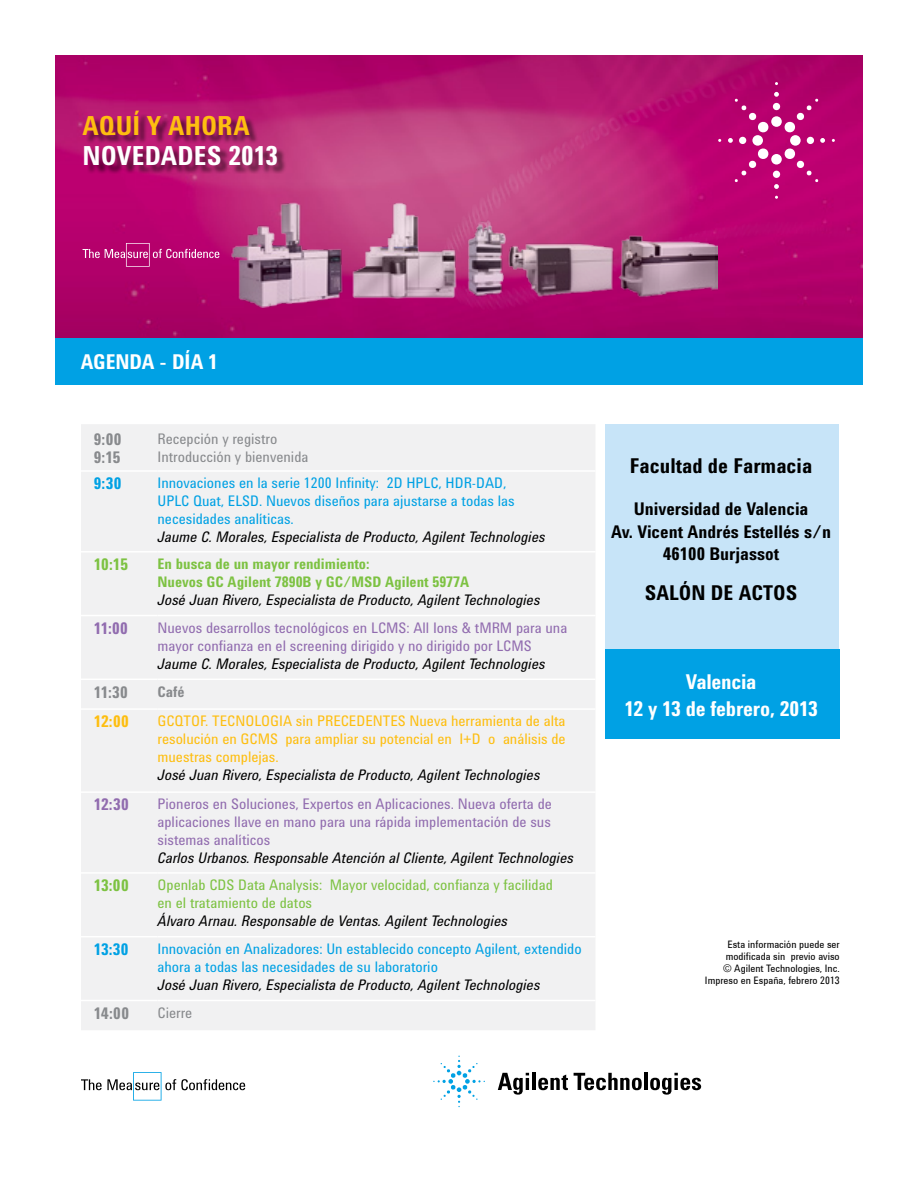
<style>
.page{position:relative;width:918px;height:1188px;background:#fff}
.page>*{position:absolute;margin:0;border:0;box-sizing:border-box;transform-origin:0 0}
.t1{font:700 27px "Agilent Condensed CFF";color:#fff}
.t2{font:700 27px "Agilent Condensed CFF";letter-spacing:.015em;color:#febe10}
.t3{font:700 21px/27px "Agilent Condensed CFF";letter-spacing:-.01em;color:#fff;text-align:center}
.t4{font:700 21px "Agilent Condensed CFF";color:#000}
.t5{font:700 18px/22.5px "Agilent Condensed CFF";color:#000;text-align:center}
.t6{font:700 16.5px/18px "Agilent Condensed CFF";letter-spacing:.005em;color:#888a8d}
.t7{font:700 16.5px "Agilent Condensed CFF";letter-spacing:-.015em;color:#7dc242}
.t8{font:700 16.5px "Agilent Condensed CFF";color:#916caf}
.t9{font:700 16.5px "Agilent Condensed CFF";color:#00a1e4}
.t10{font:700 16.5px "Agilent Condensed CFF";color:#febe10}
.t11{font:italic 15px "Agilent Condensed CFF";color:#000}
.t12{font:15px/18px "Agilent Condensed CFF";color:#916caf}
.t13{font:15px/18px "Agilent Condensed CFF";color:#00a1e4}
.t14{font:15px/18px "Agilent Condensed CFF";color:#febe10;text-align:justify}
.t15{font:15px/18px "Agilent Condensed CFF";color:#7dc242}
.t16{font:700 15px/18px "Agilent Condensed CFF";color:#7dc242}
.t17{font:15px/18px "Agilent Condensed CFF";color:#888a8d}
.t18{font:700 15px "Agilent Condensed CFF";color:#888a8d}
.t19{font:10.5px/12px "Agilent Cond TT";color:#000;text-align:right}
</style>
<div class="page">
<img style="left:55px;top:55px;width:808px;height:284px">
<img style="left:422px;top:55px;width:441px;height:271px">
<img style="left:230px;top:197px;width:487px;height:111px">
<div style="left:605px;top:424px;width:234px;height:225px;background:#c7e4f8"></div>
<div style="left:605px;top:649px;width:235px;height:90px;background:#00a1e4"></div>
<div style="left:81px;top:424px;width:514px;height:606px;background:#f1f1f2"></div>
<hr style="left:81px;top:615px;width:77px;height:1px;background:#fff">
<hr style="left:158px;top:615px;width:437px;height:1px;background:#fff">
<hr style="left:81px;top:679px;width:77px;height:1px;background:#fff">
<hr style="left:158px;top:679px;width:437px;height:1px;background:#fff">
<hr style="left:81px;top:708px;width:77px;height:2px;background:#fff">
<hr style="left:158px;top:708px;width:437px;height:2px;background:#fff">
<hr style="left:81px;top:791px;width:77px;height:2px;background:#fff">
<hr style="left:158px;top:791px;width:437px;height:2px;background:#fff">
<hr style="left:81px;top:872px;width:77px;height:2px;background:#fff">
<hr style="left:158px;top:872px;width:437px;height:2px;background:#fff">
<hr style="left:81px;top:936px;width:77px;height:1px;background:#fff">
<hr style="left:158px;top:936px;width:437px;height:1px;background:#fff">
<hr style="left:81px;top:1000px;width:77px;height:1px;background:#fff">
<hr style="left:158px;top:1000px;width:437px;height:1px;background:#fff">
<hr style="left:81px;top:551px;width:77px;height:2px;background:#fff">
<hr style="left:158px;top:551px;width:437px;height:2px;background:#fff">
<hr style="left:81px;top:470px;width:77px;height:2px;background:#fff">
<hr style="left:158px;top:470px;width:437px;height:2px;background:#fff">
<div style="left:86px;top:114px;width:201px;height:60px;background:#000;opacity:.5"></div>
<div style="left:55px;top:339px;width:808px;height:46px;background:#00a1e4"></div>
<svg style="left:81px;top:1072px;width:164px;height:29px"></svg>
<svg style="left:728px;top:92px;width:97px;height:97px;background:#c22081"></svg>
<svg style="left:498px;top:1073px;width:31px;height:22px"></svg>
<hr style="left:532px;top:1073px;width:4px;height:17px;background:#000">
<svg style="left:538px;top:1075px;width:30px;height:15px"></svg>
<svg style="left:574px;top:1073px;width:68px;height:17px"></svg>
<hr style="left:644px;top:1073px;width:4px;height:17px;background:#000">
<svg style="left:650px;top:1073px;width:51px;height:22px"></svg>
<svg style="left:433px;top:1056px;width:52px;height:51px"></svg>
<svg style="left:83px;top:243px;width:136px;height:24px;background:#be207e"></svg>
<h1 class="t2" style="left:83px;top:106px;width:166px">aquí y ahora</h1>
<h1 class="t1" style="left:83px;top:136px;width:65px">n ovedades</h1>
<h1 class="t1" style="left:228px;top:136px;width:51px">2013</h1>
<h2 class="t3" style="left:81px;top:348px;width:139px">AGENDA - DÍA 1</h2>
<p class="t6" style="left:94px;top:430px;width:29px">9:00<br>9:15</p>
<p class="t17" style="left:158px;top:429px;width:152px">Recepción y registro<br>Introducción y bienvenida</p>
<p class="t9" style="left:94px;top:471px;width:29px">9:30</p>
<p class="t13" style="left:158px;top:473px;width:359px">Innovaciones en la serie 1200 Infinity: 2D HPLC, HDR-DAD,<br>UPLC Quat, ELSD. Nuevos diseños para ajustarse a todas las necesidades analíticas.</p>
<p class="t11" style="left:158px;top:526px;width:389px">Jaume C. Morales, Especialista de Producto, Agilent Technologies</p>
<p class="t7" style="left:94px;top:552px;width:36px">10:15</p>
<p class="t16" style="left:158px;top:554px;width:313px">En busca de un mayor rendimiento:<br>Nuevos GC Agilent 7890B y GC/MSD Agilent 5977A</p>
<p class="t11" style="left:158px;top:589px;width:384px">José Juan Rivero, Especialista de Producto, Agilent Technologies</p>
<p class="t8" style="left:94px;top:616px;width:36px">11:00</p>
<p class="t12" style="left:158px;top:618px;width:411px">Nuevos desarrollos tecnológicos en LCMS: All Ions &amp; tMRM para una mayor confianza en el screening dirigido y no dirigido por LCMS</p>
<p class="t11" style="left:158px;top:652px;width:389px">Jaume C. Morales, Especialista de Producto, Agilent Technologies</p>
<p class="t6" style="left:94px;top:682px;width:36px">11:30</p>
<p class="t18" style="left:158px;top:680px;width:29px">Café</p>
<p class="t10" style="left:94px;top:709px;width:37px">12:00</p>
<p class="t14" style="left:158px;top:712px;width:410px">GCQTOF. TECNOLOGIA sin PRECEDENTES Nueva herramienta de alta resolución en GCMS para ampliar su potencial en I+D o análisis de muestras complejas.</p>
<p class="t11" style="left:158px;top:764px;width:384px">José Juan Rivero, Especialista de Producto, Agilent Technologies</p>
<p class="t8" style="left:94px;top:792px;width:36px">12:30</p>
<p class="t12" style="left:158px;top:795px;width:396px;text-align:justify">Pioneros en Soluciones, Expertos en Aplicaciones. Nueva oferta de aplicaciones llave en mano para una rápida implementación de sus sistemas analíticos</p>
<p class="t11" style="left:158px;top:847px;width:418px">Carlos Urbanos. Responsable Atención al Cliente, Agilent Technologies</p>
<p class="t7" style="left:94px;top:873px;width:36px">13:00</p>
<p class="t15" style="left:158px;top:875px;width:397px">Openlab CDS Data Analysis: Mayor velocidad, confianza y facilidad en el tratamiento de datos</p>
<p class="t11" style="left:158px;top:910px;width:352px">Álvaro Arnau. Responsable de Ventas. Agilent Technologies</p>
<p class="t9" style="left:94px;top:937px;width:36px">13:30</p>
<p class="t13" style="left:158px;top:939px;width:426px">Innovación en Analizadores: Un establecido concepto Agilent, extendido ahora a todas las necesidades de su laboratorio</p>
<p class="t11" style="left:158px;top:973px;width:384px">José Juan Rivero, Especialista de Producto, Agilent Technologies</p>
<p class="t6" style="left:94px;top:1003px;width:37px">14:00</p>
<p class="t17" style="left:158px;top:1003px;width:36px">Cierre</p>
<h2 class="t4" style="left:630px;top:450px;width:184px">Facultad de Farmacia</h2>
<p class="t5" style="left:611px;top:497px;width:221px">Universidad de Valencia<br>Av. Vicent Andrés Estellés s/n<br>46100 Burjassot</p>
<h2 class="t4" style="left:645px;top:577px;width:154px">SALÓN DE ACTOS</h2>
<h2 class="t3" style="left:625px;top:667px;width:195px">Valencia<br>12 y 13 de febrero, 2013</h2>
<p class="t19" style="left:705px;top:938px;width:136px">Esta información puede ser modificada sin previo aviso<br>© Agilent Technologies, Inc.<br>Impreso en España, febrero 2013</p>
</div>
